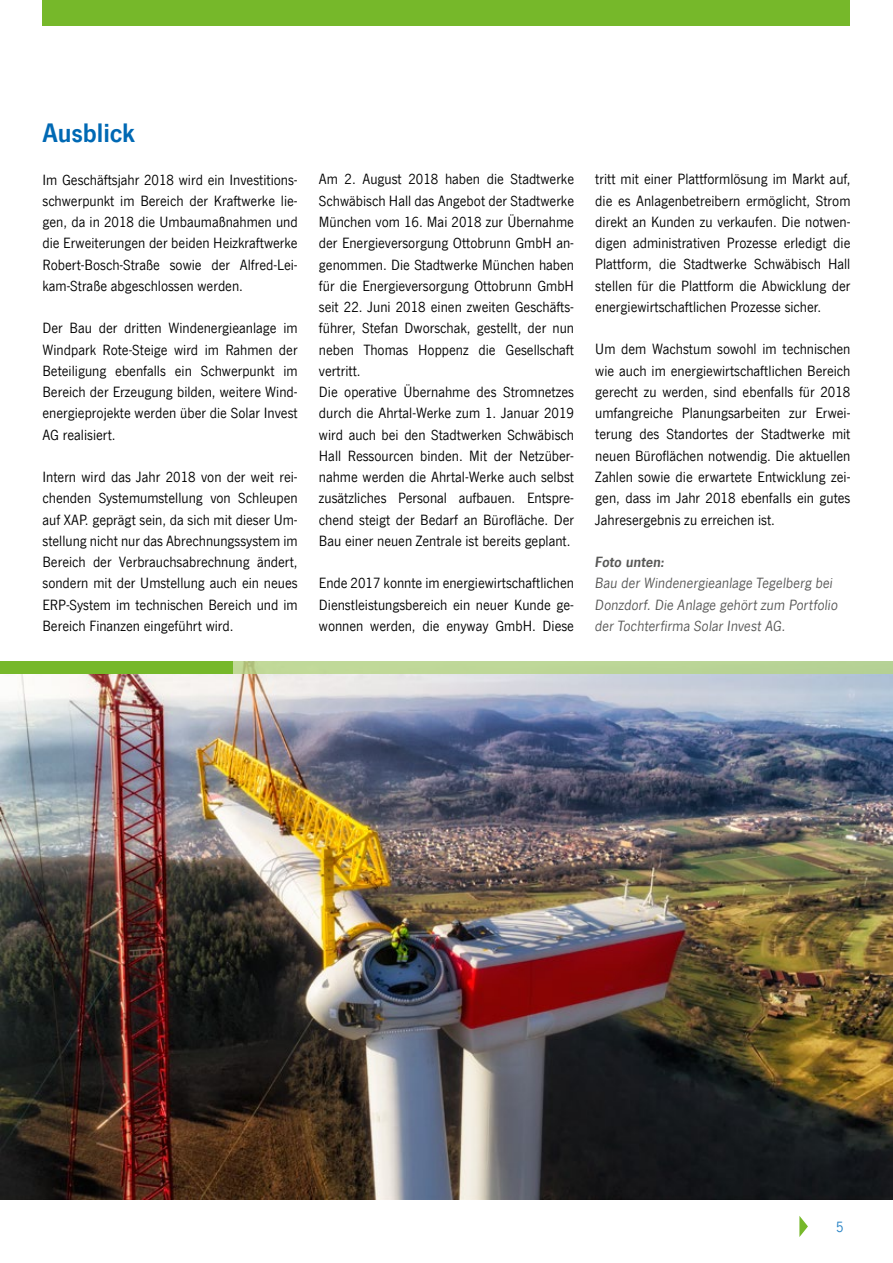
<style>
.page{position:relative;width:893px;height:1263px;background:#fff}
.page>*{position:absolute;margin:0;border:0;box-sizing:border-box;transform-origin:0 0}
.t1{font:700 27px "News Gothic Com";color:#0069b4}
.t2{font:15px/21.3px "News Gothic Com";color:#000;text-align:justify}
.t3{font:italic 15px/21.3px "News Gothic Com";color:#575756}
.t4{font:italic 700 15px "News Gothic Com";color:#575756}
.t5{font:15px "News Gothic Com";color:#2581c4}
</style>
<div class="page">
<div style="left:43px;top:0;width:807px;height:26px;background:#76b82a"></div>
<svg style="left:799px;top:1216px;width:9px;height:21px"></svg>
<img style="left:0;top:674px;width:893px;height:525px">
<div style="left:232px;top:661px;width:661px;height:13px;background:#bdd697"></div>
<div style="left:0;top:661px;width:232px;height:13px;background:#76b82a"></div>
<h1 class="t1" style="left:43px;top:118px;width:94px">Ausblick</h1>
<p class="t2" style="left:43px;top:169px;width:257px">Im Geschäftsjahr 2018 wird ein Investitions&shy;schwerpunkt im Bereich der Kraftwerke lie&shy;gen, da in 2018 die Umbaumaßnahmen und die Erweiterungen der beiden Heizkraftwerke Robert-Bosch-Straße sowie der Alfred-Lei&shy;kam-Straße abgeschlossen werden.</p>
<p class="t2" style="left:43px;top:318px;width:257px">Der Bau der dritten Windenergieanlage im Windpark Rote-Steige wird im Rahmen der Beteiligung ebenfalls ein Schwerpunkt im Bereich der Erzeugung bilden, weitere Wind&shy;energieprojekte werden über die Solar Invest AG realisiert.</p>
<p class="t2" style="left:43px;top:467px;width:257px">Intern wird das Jahr 2018 von der weit rei&shy;chenden Systemumstellung von Schleupen auf XAP. geprägt sein, da sich mit dieser Um&shy;stellung nicht nur das Abrechnungssystem im Bereich der Verbrauchsabrechnung ändert, sondern mit der Umstellung auch ein neues ERP-System im technischen Bereich und im Bereich Finanzen eingeführt wird.</p>
<p class="t2" style="left:319px;top:169px;width:257px;text-align:left">Am 2. August 2018 haben die Stadtwerke Schwäbisch Hall das Angebot der Stadtwerke München vom 16. Mai 2018 zur Übernahme der Energieversorgung Ottobrunn GmbH an&shy;genommen. Die Stadtwerke München haben für die Energieversorgung Ottobrunn GmbH seit 22. Juni 2018 einen zweiten Geschäfts&shy;führer, Stefan Dworschak, gestellt, der nun neben Thomas Hoppenz die Gesellschaft vertritt.<br>Die operative Übernahme des Stromnetzes durch die Ahrtal-Werke zum 1. Januar 2019 wird auch bei den Stadtwerken Schwäbisch Hall Ressourcen binden. Mit der Netzüber&shy;nahme werden die Ahrtal-Werke auch selbst zusätzliches Personal aufbauen. Entspre&shy;chend steigt der Bedarf an Bürofläche. Der Bau einer neuen Zentrale ist bereits geplant.</p>
<p class="t2" style="left:319px;top:573px;width:257px">Ende 2017 konnte im energiewirtschaftlichen Dienstleistungsbereich ein neuer Kunde ge&shy;wonnen werden, die enyway GmbH. Diese</p>
<p class="t2" style="left:595px;top:169px;width:257px">tritt mit einer Plattformlösung im Markt auf, die es Anlagenbetreibern ermöglicht, Strom direkt an Kunden zu verkaufen. Die notwen&shy;digen administrativen Prozesse erledigt die Plattform, die Stadtwerke Schwäbisch Hall stellen für die Plattform die Abwicklung der energiewirtschaftlichen Prozesse sicher.</p>
<p class="t2" style="left:595px;top:339px;width:257px">Um dem Wachstum sowohl im technischen wie auch im energiewirtschaftlichen Bereich gerecht zu werden, sind ebenfalls für 2018 umfangreiche Planungsarbeiten zur Erwei&shy;terung des Standortes der Stadtwerke mit neuen Büroflächen notwendig. Die aktuellen Zahlen sowie die erwartete Entwicklung zei&shy;gen, dass im Jahr 2018 ebenfalls ein gutes Jahresergebnis zu erreichen ist.</p>
<p class="t4" style="left:595px;top:554px;width:71px">Foto unten:</p>
<p class="t3" style="left:595px;top:573px;width:244px">Bau der Windenergieanlage Tegelberg bei<br>Donzdorf. Die Anlage gehört zum Portfolio der Tochterfirma Solar Invest AG.</p>
<p class="t5" style="left:836px;top:1218px;width:9px">5</p>
</div>
